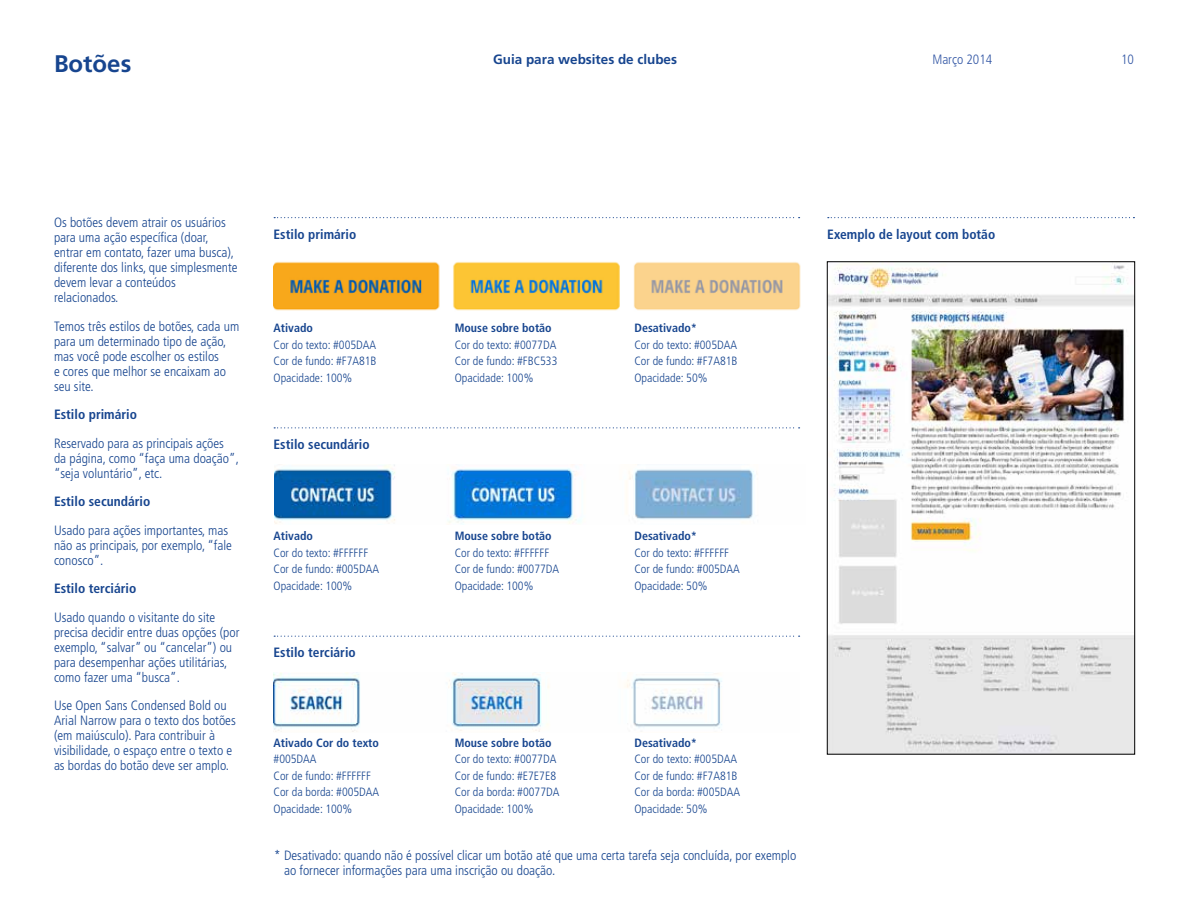
<style>
.page{position:relative;width:1188px;height:918px;background:#fff}
.page>*{position:absolute;margin:0;border:0;box-sizing:border-box;transform-origin:0 0}
.t1{font:700 24px "Frutiger LT Std";color:#17458f}
.t2{font:300 condensed 13.5px/15px "Frutiger LT Std";color:#17458f}
.t3{font:700 condensed 13.5px "Frutiger LT Std";color:#17458f}
.t4{font:700 13.5px "Frutiger LT Std";color:#17458f}
.t5{font:300 condensed 13.5px "Frutiger LT Std";color:#3155a4}
.t6{font:300 condensed 12px/16.5px "Frutiger LT Std";color:#17458f}
.t7{font:700 condensed 12px "Frutiger LT Std";color:#17458f}
</style>
<div class="page">
<img style="left:273px;top:261px;width:528px;height:50px">
<svg style="left:274px;top:217px;width:526px;height:1px"></svg>
<svg style="left:828px;top:217px;width:306px;height:1px"></svg>
<img style="left:274px;top:464px;width:481px;height:60px">
<svg style="left:274px;top:427px;width:526px;height:1px"></svg>
<img style="left:273px;top:673px;width:449px;height:59px">
<svg style="left:274px;top:636px;width:526px;height:1px"></svg>
<img style="left:829px;top:264px;width:304px;height:488px">
<div style="left:827px;top:262px;width:308px;height:492px;border:1px solid #000"></div>
<h1 class="t1" style="left:54px;top:50px;width:79px">Botões</h1>
<p class="t4" style="left:493px;top:52px;width:185px">Guia para websites de clubes</p>
<p class="t5" style="left:932px;top:52px;width:61px">Março 2014</p>
<p class="t5" style="left:1121px;top:52px;width:14px">10</p>
<p class="t2" style="left:54px;top:215px;width:185px">Os botões devem atrair os usuários para uma ação específica (doar, entrar em contato, fazer uma busca), diferente dos links, que simplesmente devem levar a conteúdos relacionados.</p>
<p class="t2" style="left:54px;top:319px;width:187px">Temos três estilos de botões, cada um para um determinado tipo de ação, mas você pode escolher os estilos<br>e cores que melhor se encaixam ao seu site.</p>
<p class="t3" style="left:54px;top:406px;width:85px">Estilo primário</p>
<p class="t2" style="left:54px;top:436px;width:186px">Reservado para as principais ações da página, como “faça uma doação”, “seja voluntário”, etc.</p>
<p class="t3" style="left:54px;top:493px;width:98px">Estilo secundário</p>
<p class="t2" style="left:54px;top:523px;width:179px">Usado para ações importantes, mas não as principais, por exemplo, “fale conosco”.</p>
<p class="t3" style="left:54px;top:580px;width:84px">Estilo terciário</p>
<p class="t2" style="left:54px;top:610px;width:187px">Usado quando o visitante do site precisa decidir entre duas opções (por exemplo, “salvar” ou “cancelar”) ou para desempenhar ações utilitárias, como fazer uma “busca”.</p>
<p class="t2" style="left:54px;top:698px;width:183px">Use Open Sans Condensed Bold ou Arial Narrow para o texto dos botões (em maiúsculo). Para contribuir à visibilidade, o espaço entre o texto e as bordas do botão deve ser amplo.</p>
<p class="t3" style="left:274px;top:226px;width:84px">Estilo primário</p>
<p class="t3" style="left:827px;top:226px;width:169px">Exemplo de layout com botão</p>
<p class="t7" style="left:274px;top:321px;width:41px">Ativado</p>
<p class="t6" style="left:274px;top:337px;width:105px;text-align:justify">Cor do texto: #005DAA Cor de fundo: #F7A81B Opacidade: 100%</p>
<p class="t3" style="left:274px;top:436px;width:97px">Estilo secundário</p>
<p class="t7" style="left:274px;top:529px;width:41px">Ativado</p>
<p class="t6" style="left:274px;top:545px;width:107px">Cor do texto: #FFFFFF<br>Cor de fundo: #005DAA<br>Opacidade: 100%</p>
<p class="t3" style="left:274px;top:644px;width:84px">Estilo terciário</p>
<p class="t7" style="left:455px;top:321px;width:99px">Mouse sobre botão</p>
<p class="t6" style="left:455px;top:337px;width:104px;text-align:justify">Cor do texto: #0077DA Cor de fundo: #FBC533<br>Opacidade: 100%</p>
<p class="t7" style="left:455px;top:529px;width:99px">Mouse sobre botão</p>
<p class="t6" style="left:455px;top:545px;width:106px">Cor do texto: #FFFFFF<br>Cor de fundo: #0077DA<br>Opacidade: 100%</p>
<p class="t7" style="left:634px;top:321px;width:64px">Desativado*</p>
<p class="t6" style="left:634px;top:337px;width:105px;text-align:justify">Cor do texto: #005DAA Cor de fundo: #F7A81B Opacidade: 50%</p>
<p class="t7" style="left:634px;top:529px;width:64px">Desativado*</p>
<p class="t6" style="left:634px;top:545px;width:107px">Cor do texto: #FFFFFF<br>Cor de fundo: #005DAA<br>Opacidade: 50%</p>
<p class="t7" style="left:274px;top:735px;width:107px">Ativado Cor do texto</p>
<p class="t6" style="left:274px;top:751px;width:107px">#005DAA<br>Cor de fundo: #FFFFFF<br>Cor da borda: #005DAA<br>Opacidade: 100%</p>
<p class="t7" style="left:634px;top:735px;width:64px">Desativado*</p>
<p class="t6" style="left:634px;top:751px;width:107px">Cor do texto: #005DAA<br>Cor de fundo: #F7A81B<br>Cor da borda: #005DAA<br>Opacidade: 50%</p>
<p class="t2" style="left:284px;top:848px;width:514px;text-indent:-10px">* Desativado: quando não é possível clicar um botão até que uma certa tarefa seja concluída, por exemplo ao fornecer informações para uma inscrição ou doação.</p>
<p class="t7" style="left:455px;top:735px;width:99px">Mouse sobre botão</p>
<p class="t6" style="left:455px;top:751px;width:106px">Cor do texto: #0077DA<br>Cor de fundo: #E7E7E8<br>Cor da borda: #0077DA<br>Opacidade: 100%</p>
</div>
